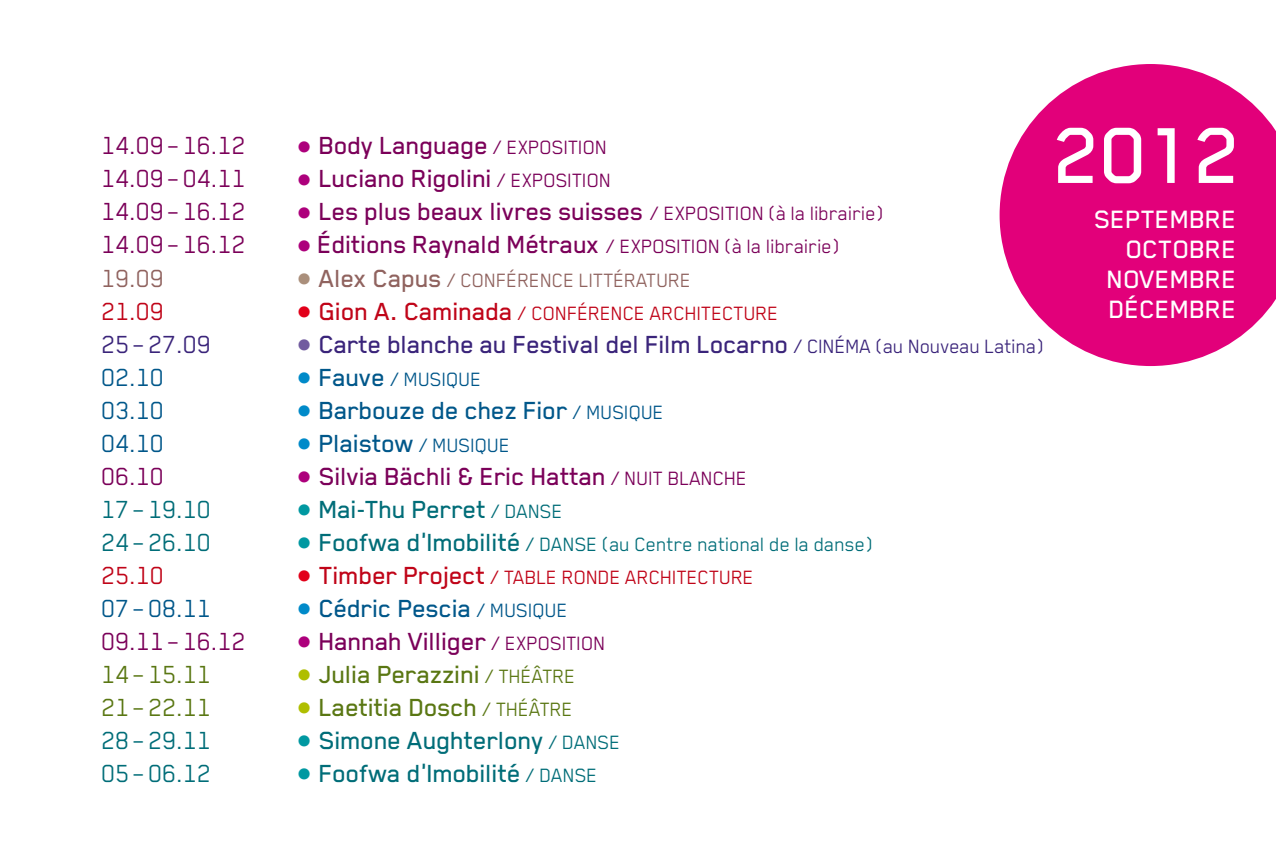
<style>
.page{position:relative;width:1276px;height:851px;background:#fff}
.page>*{position:absolute;margin:0;border:0;box-sizing:border-box;transform-origin:0 0}
.t1{font:91.2px "B Pro Helvetia Medium";color:#fff}
.t2{font:28.8px "B Pro Helvetia Medium";color:#fff}
.t3{font:28.5px/33px "B Pro Helvetia Medium";letter-spacing:-.015em;color:#7b0059}
.t4{font:28.5px "B Pro Helvetia Medium";letter-spacing:-.015em;color:#006d78}
.t5{font:28.5px "B Pro Helvetia Medium";letter-spacing:-.015em;color:#3a247a}
.t6{font:28.5px "B Pro Helvetia Medium";letter-spacing:-.015em;color:#5a7713}
.t7{font:28.5px "B Pro Helvetia Medium";letter-spacing:-.015em;color:#00578a}
.t8{font:28.5px "B Pro Helvetia Book";letter-spacing:-.015em;color:#006d78}
.t9{font:28.5px "B Pro Helvetia Book";letter-spacing:-.015em;color:#00578a}
.t10{font:28.5px "B Pro Helvetia Medium";letter-spacing:-.015em;color:#c00418}
.t11{font:28.5px "B Pro Helvetia Book";letter-spacing:-.015em;color:#5a7713}
.t12{font:28.5px "B Pro Helvetia Book";letter-spacing:-.015em;color:#c00418}
.t13{font:28.5px "B Pro Helvetia Book";color:#3a247a}
.t14{font:28.5px "B Pro Helvetia Book";color:#90635f}
.t15{font:28.5px "B Pro Helvetia Book";color:#7b0059}
.t16{font:22.2px "B Pro Helvetia Book";letter-spacing:-.015em;color:#7b0059}
.t17{font:22.2px "B Pro Helvetia Book";letter-spacing:-.015em;color:#c00418}
.t18{font:22.2px "B Pro Helvetia Book";letter-spacing:-.015em;color:#006d78}
.t19{font:22.2px "B Pro Helvetia Book";letter-spacing:-.015em;color:#90635f}
.t20{font:22.2px "B Pro Helvetia Book";letter-spacing:-.015em;color:#00578a}
.s1{font-family:"B Pro Helvetia Book"}
.s2{font-family:"Chronicle Numeric G1";font-size:41.1px;color:#ad007c}
.s3{font-family:"B Pro Helvetia Book";font-size:22.2px}
.s4{font-size:28.5px}
.s5{font-family:"B Pro Helvetia Medium";font-size:28.5px}
.s6{font-family:"Chronicle Numeric G1";font-size:41.1px;color:#aa8f7b}
.s7{font-family:"Chronicle Numeric G1";font-size:41.1px;color:#e2001a}
.s8{font-family:"Chronicle Numeric G1";font-size:41.1px;color:#715b9f}
.s9{font-family:"Chronicle Numeric G1";font-size:41.1px;color:#008ac9}
.s10{font-family:"Chronicle Numeric G1";font-size:41.1px;color:#0098a1}
.s11{color:#00578a}
.s12{font-family:"B Pro Helvetia Book";font-size:22.2px;color:#00578a}
.s13{font-family:"Chronicle Numeric G1";font-size:41.1px;color:#afbe00}
</style>
<div class="page">
<svg style="left:999px;top:64px;width:277px;height:302px;fill:#e2007a"></svg>
<p class="t3" style="left:102px;top:128px;width:783px"><span class="s1">14.09–16.12</span> <span class="s2">•</span> Body Language <span class="s3">/ EXPOSITION<br></span><span class="s1">14.09–04.11</span> <span class="s2">•</span> Luciano Rigolini <span class="s3">/ EXPOSITION<br></span><span class="s1">14.09–16.12</span> <span class="s2">•</span> Les plus beaux livres suisses <span class="s3">/ EXPOSITION (à la librairie)</span></p>
<p class="t16" style="left:102px;top:235px;width:739px"><span class="s4">14.09–16.12</span> <span class="s2">•</span> <span class="s5">Éditions Raynald Métraux</span> / EXPOSITION (à la librairie)</p>
<p class="t14" style="left:102px;top:262px;width:65px">19.09</p>
<p class="t19" style="left:294px;top:268px;width:399px"><span class="s6">•</span> <span class="s5">Alex Capus</span> / CONFÉRENCE LITTÉRATURE</p>
<p class="t12" style="left:102px;top:295px;width:65px">21.09</p>
<p class="t17" style="left:294px;top:301px;width:483px"><span class="s7">•</span> <span class="s5">Gion A. Caminada</span> / CONFÉRENCE ARCHITECTURe</p>
<p class="t13" style="left:102px;top:328px;width:111px">25–27.09</p>
<p class="t5" style="left:294px;top:328px;width:752px"><span class="s8">•</span> Carte blanche au Festival del Film Locarno <span class="s3">/ CINÉMA (au Nouveau Latina)</span></p>
<p class="t9" style="left:102px;top:361px;width:65px">02.10</p>
<p class="t20" style="left:294px;top:367px;width:190px"><span class="s9">•</span> <span class="s5">Fauve</span> / MUSIQUE</p>
<p class="t9" style="left:102px;top:394px;width:65px">03.10</p>
<p class="t7" style="left:294px;top:394px;width:372px"><span class="s9">•</span> Barbouze de chez Fior <span class="s3">/ MUSIQUE</span></p>
<p class="t9" style="left:102px;top:427px;width:65px">04.10</p>
<p class="t7" style="left:294px;top:427px;width:218px"><span class="s9">•</span> Plaistow <span class="s3">/ MUSIQUE</span></p>
<p class="t15" style="left:102px;top:460px;width:65px">06.10</p>
<p class="t3" style="left:294px;top:458px;width:455px"><span class="s2">•</span> Silvia Bächli &amp; Eric Hattan <span class="s3">/ NUIT BLANCHE</span></p>
<p class="t8" style="left:102px;top:493px;width:111px">17–19.10</p>
<p class="t4" style="left:294px;top:493px;width:271px"><span class="s10">•</span> Mai-Thu Perret <span class="s3">/ DANSE</span></p>
<p class="t8" style="left:102px;top:526px;width:111px">24–26.10</p>
<p class="t18" style="left:294px;top:532px;width:580px"><span class="s10">•</span> <span class="s5">Foofwa d’Imobilité</span> / DANSE (au Centre national de la danse)</p>
<p class="t12" style="left:102px;top:559px;width:65px">25.10</p>
<p class="t10" style="left:294px;top:559px;width:222px"><span class="s7">•</span> Timber Project <span class="s3">/ table</span></p>
<p class="t17" style="left:562px;top:565px;width:13px">ronde</p>
<p class="t17" style="left:626px;top:565px;width:127px">ARCHITECTURe</p>
<p class="t9" style="left:102px;top:592px;width:111px">07–08.11</p>
<p class="t3" style="left:102px;top:590px;width:506px;text-indent:192px"><span class="s9">•</span> <span class="s11">Cédric Pescia</span> <span class="s12">/ MUSIQUE<br></span><span class="s1">09.11–16.12</span> <span class="s2">•</span> Hannah Villiger <span class="s3">/ EXPOSITION</span></p>
<p class="t11" style="left:102px;top:658px;width:111px">14–15.11</p>
<p class="t6" style="left:294px;top:658px;width:283px"><span class="s13">•</span> Julia Perazzini <span class="s3">/ THÉÂTRE</span></p>
<p class="t11" style="left:102px;top:691px;width:111px">21–22.11</p>
<p class="t6" style="left:294px;top:691px;width:281px"><span class="s13">•</span> Laetitia Dosch <span class="s3">/ THÉÂTRE</span></p>
<p class="t8" style="left:102px;top:724px;width:111px">28–29.11</p>
<p class="t4" style="left:294px;top:724px;width:328px"><span class="s10">•</span> Simone Aughterlony <span class="s3">/ DANSE</span></p>
<p class="t8" style="left:102px;top:757px;width:111px">05–06.12</p>
<p class="t4" style="left:294px;top:757px;width:306px"><span class="s10">•</span> Foofwa d’Imobilité <span class="s3">/ DANSE</span></p>
<h1 class="t1" style="left:1056px;top:105px;width:189px">2012</h1>
<p class="t2" style="left:1095px;top:203px;width:33px">Septembre</p>
<p class="t2" style="left:1126px;top:233px;width:33px">Octobre</p>
<p class="t2" style="left:1108px;top:263px;width:34px">Novembre</p>
<p class="t2" style="left:1109px;top:293px;width:33px">Décembre</p>
</div>
